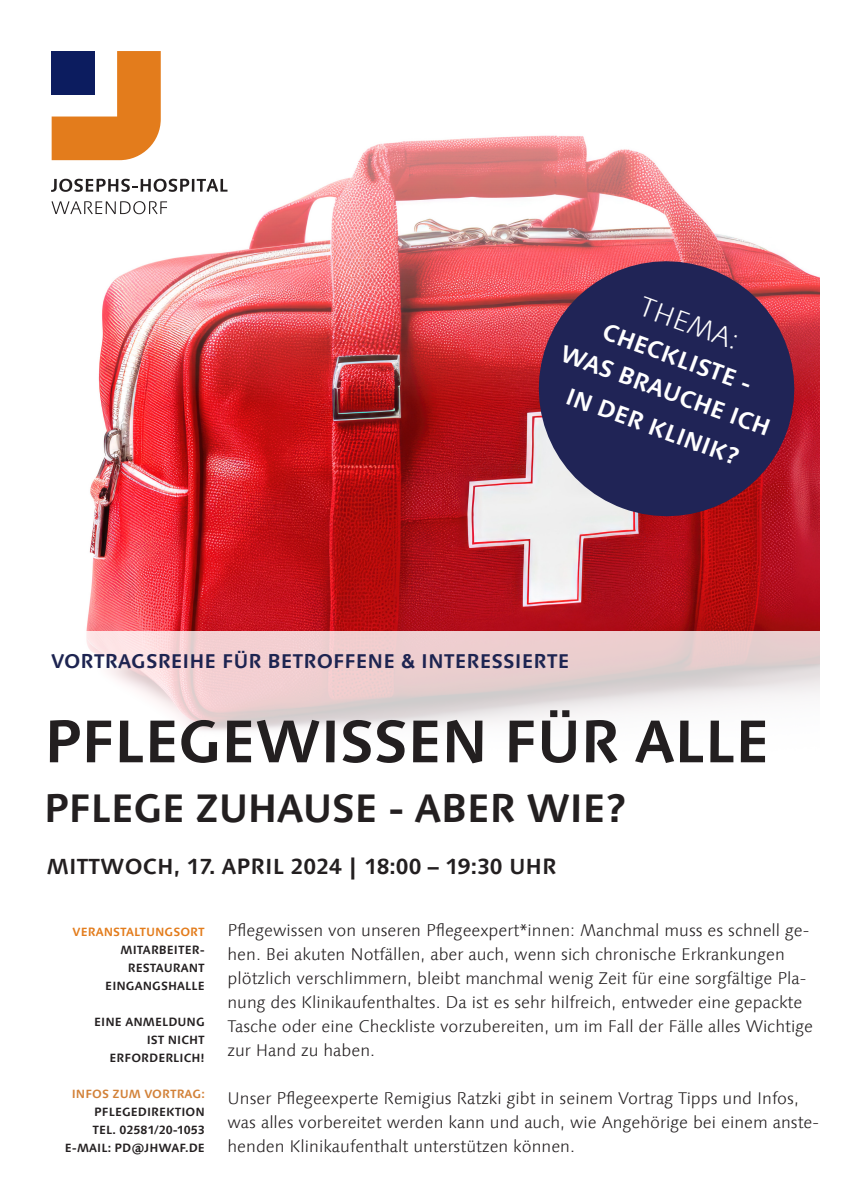
<style>
.page{position:relative;width:842px;height:1191px;background:#fff}
.page>*{position:absolute;margin:0;border:0;box-sizing:border-box;transform-origin:0 0}
.Titel_23_26{font:700 60px "Linotype Syntax Com";letter-spacing:-.02em;color:#231f20}
.Titel_23_26-2{font:700 40px "Linotype Syntax Com";letter-spacing:-.02em;color:#231f20}
.Fließtext_ohne_Einzug{font:300 28px "Linotype Syntax Com";color:#fff}
.Fließtext_ohne_Einzug-2{font:700 24px/38px "Linotype Syntax Com";color:#fff;text-align:center}
.Head_bold_16_20{font:700 22px "Linotype Syntax Com";color:#231f20}
.Head_bold_16_20-2{font:700 20px "Linotype Syntax Com";color:#1d2451}
.Fließtext_10_11{font:300 17px/24px "Linotype Syntax Com";color:#231f20}
.Head_bold_16_20-3{font:700 12px/18px "Linotype Syntax Com";color:#231f20;text-align:right}
.Head_bold_16_20-4{font:700 12px "Linotype Syntax Com";color:#e37c1c}
.Head_bold_16_20-5{font:700 12px "Linotype Syntax Com";color:#d28138}
</style>
<div class="page">
<img style="left:51px;top:51px;width:768px;height:580px">
<svg style="left:86px;top:631px;width:734px;height:100px"></svg>
<svg style="left:522px;top:245px;width:289px;height:287px;background:#683c5e"></svg>
<svg style="left:51px;top:201px;width:116px;height:13px"></svg>
<svg style="left:51px;top:179px;width:176px;height:13px"></svg>
<svg style="left:52px;top:51px;width:109px;height:109px"></svg>
<p class="Fließtext_ohne_Einzug" style="left:646px;top:290px;width:105px;rotate:20deg">THEMA:</p>
<p class="Fließtext_ohne_Einzug-2" style="left:610px;top:312px;width:159px;rotate:20deg">CHECKLISTE -</p>
<p class="Fließtext_ohne_Einzug-2" style="left:568px;top:334px;width:223px;rotate:20deg">WAS BRAUCHE ICH<br>IN DER KLINIK?</p>
<p class="Head_bold_16_20-2" style="left:51px;top:649px;width:520px">VORTRAGSREIHE FÜR BETROFFENE &amp; INTERESSIERTE</p>
<p class="Titel_23_26" style="left:44px;top:703px;width:727px">PFLEGEWISSEN FÜR ALLE</p>
<p class="Titel_23_26-2" style="left:44px;top:783px;width:584px">PFLEGE ZUHAUSE - ABER WIE?</p>
<p class="Head_bold_16_20" style="left:47px;top:852px;width:511px">MITTWOCH, 17. APRIL 2024 | 18:00 – 19:30 UHR</p>
<p class="Head_bold_16_20-4" style="left:73px;top:924px;width:134px">VERANSTALTUNGSORT</p>
<p class="Head_bold_16_20-3" style="left:121px;top:941px;width:86px">MITARBEITER-</p>
<p class="Head_bold_16_20-3" style="left:128px;top:959px;width:78px">RESTAURANT</p>
<p class="Head_bold_16_20-3" style="left:105px;top:977px;width:101px">EINGANGSHALLE</p>
<p class="Head_bold_16_20-3" style="left:94px;top:1013px;width:112px">EINE ANMELDUNG</p>
<p class="Head_bold_16_20-3" style="left:147px;top:1031px;width:60px">IST NICHT</p>
<p class="Head_bold_16_20-3" style="left:110px;top:1049px;width:97px">ERFORDERLICH!</p>
<p class="Head_bold_16_20-5" style="left:72px;top:1086px;width:134px">INFOS ZUM VORTRAG:</p>
<p class="Head_bold_16_20-3" style="left:94px;top:1103px;width:112px">PFLEGEDIREKTION</p>
<p class="Head_bold_16_20-3" style="left:65px;top:1121px;width:141px">TEL. 02581/20-1053<br>E-MAIL: PD@JHWAF.DE</p>
<p class="Fließtext_10_11" style="left:227px;top:918px;width:587px">Pflegewissen von unseren Pflegeexpert*innen: Manchmal muss es schnell ge&shy;hen. Bei akuten Notfällen, aber auch, wenn sich chronische Erkrankungen plötzlich verschlimmern, bleibt manchmal wenig Zeit für eine sorgfältige Pla&shy;nung des Klinikaufenthaltes. Da ist es sehr hilfreich, entweder eine gepackte Tasche oder eine Checkliste vorzubereiten, um im Fall der Fälle alles Wichtige zur Hand zu haben.</p>
<p class="Fließtext_10_11" style="left:227px;top:1086px;width:593px">Unser Pflegeexperte Remigius Ratzki gibt in seinem Vortrag Tipps und Infos, was alles vorbereitet werden kann und auch, wie Angehörige bei einem anste&shy;henden Klinikaufenthalt unterstützen können.</p>
</div>
